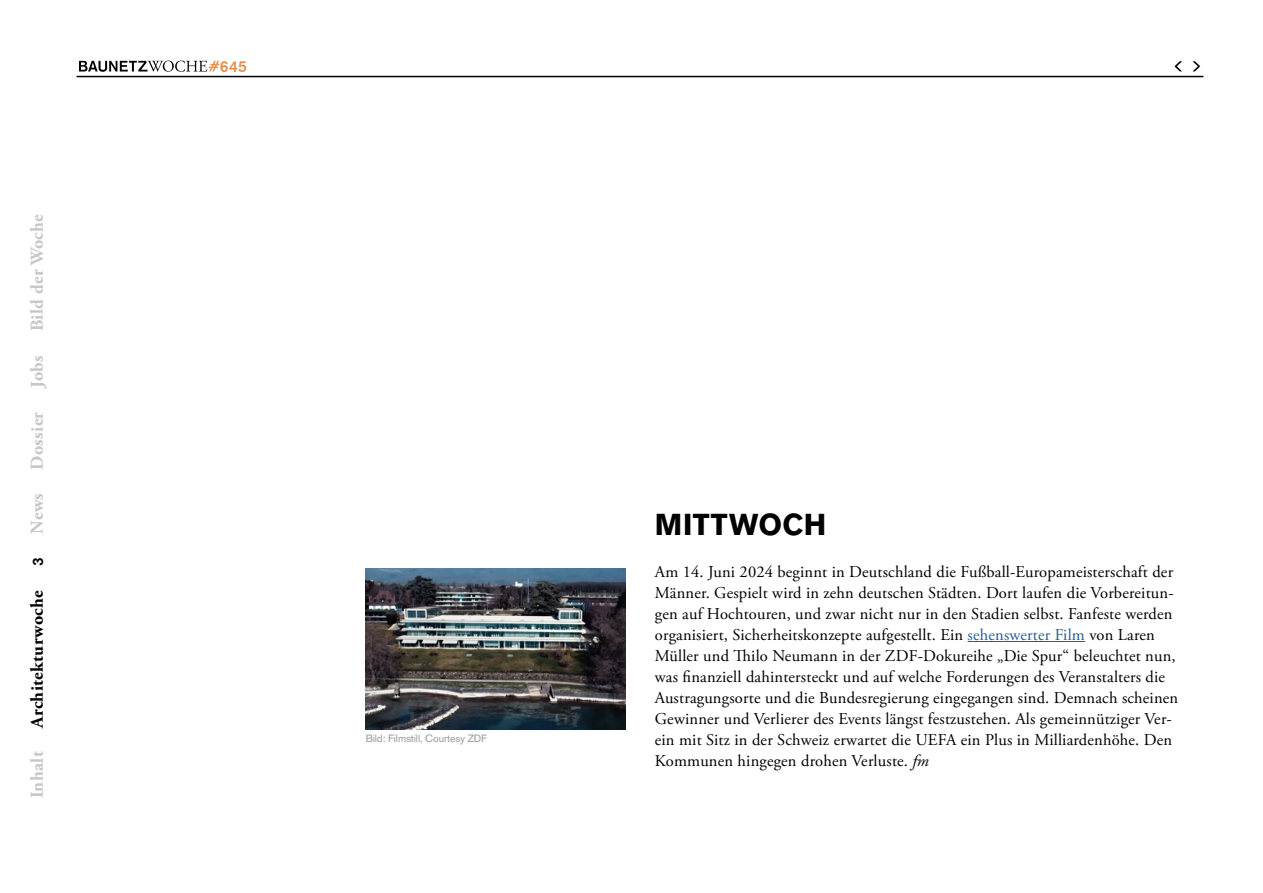
<style>
.page{position:relative;width:1263px;height:893px;background:#fff}
.page>*{position:absolute;margin:0;border:0;box-sizing:border-box;transform-origin:0 0}
.t1{font:700 30px "Akzidenz Grotesk BQ";letter-spacing:.015em;color:#000}
.t2{font:700 18px "Adobe Garamond Pro";letter-spacing:.02em;color:#c6c6c6}
.t3{font:700 18px "Adobe Garamond Pro";letter-spacing:.02em;color:#000}
.t4{font:16.5px/21px "Adobe Garamond Pro";letter-spacing:.01em;color:#000}
.t5{font:500 15.75px "Akzidenz Grotesk BQ";color:#e69150}
.t6{font:500 15px "Akzidenz Grotesk BQ";color:#000}
.t7{font:10.5px "Akzidenz Grotesk BQ";letter-spacing:-.01em;color:#999898}
.s1{color:#275b9b}
.s2{font-style:italic}
</style>
<div class="page">
<hr style="left:77px;top:76px;width:1126px;height:1px;background:#000">
<svg style="left:1192px;top:61px;width:8px;height:10px"></svg>
<svg style="left:1174px;top:61px;width:8px;height:10px"></svg>
<hr style="left:968px;top:641px;width:117px;height:1px;background:#275b9b">
<img style="left:366px;top:568px;width:259px;height:162px">
<svg style="left:79px;top:61px;width:140px;height:11px"></svg>
<p class="t2" style="left:27px;top:331px;width:119px;rotate:-90deg">Bild der Woche</p>
<p class="t2" style="left:27px;top:388px;width:34px;rotate:-90deg">Jobs</p>
<p class="t2" style="left:27px;top:470px;width:59px;rotate:-90deg">Dossier</p>
<p class="t2" style="left:27px;top:534px;width:42px;rotate:-90deg">News</p>
<p class="t6" style="left:29px;top:566px;width:10px;rotate:-90deg">3</p>
<p class="t3" style="left:27px;top:728px;width:139px;rotate:-90deg">Architekturwoche</p>
<p class="t2" style="left:27px;top:798px;width:49px;rotate:-90deg">Inhalt</p>
<p class="t5" style="left:220px;top:56px;width:29px">645</p>
<p class="t7" style="left:366px;top:732px;width:123px">Bild: Filmstill, Courtesy ZDF</p>
<h1 class="t1" style="left:655px;top:507px;width:173px">MITTWOCH</h1>
<p class="t4" style="left:655px;top:562px;width:525px">Am 14. Juni 2024 beginnt in Deutschland die Fußball-Europameisterschaft der Männer. Gespielt wird in zehn deutschen Städten. Dort laufen die Vorbereitun&shy;gen auf Hochtouren, und zwar nicht nur in den Stadien selbst. Fanfeste werden organisiert, Sicherheitskonzepte aufgestellt. Ein <span class="s1">sehenswerter Film</span> von Laren Müller und Thilo Neumann in der ZDF-Dokureihe „Die Spur“ beleuchtet nun, was finanziell dahintersteckt und auf welche Forderungen des Veranstalters die Austragungsorte und die Bundesregierung eingegangen sind. Demnach scheinen Gewinner und Verlierer des Events längst festzustehen. Als gemeinnütziger Ver&shy;ein mit Sitz in der Schweiz erwartet die UEFA ein Plus in Milliardenhöhe. Den Kommunen hingegen drohen Verluste. <span class="s2">fm</span></p>
</div>
